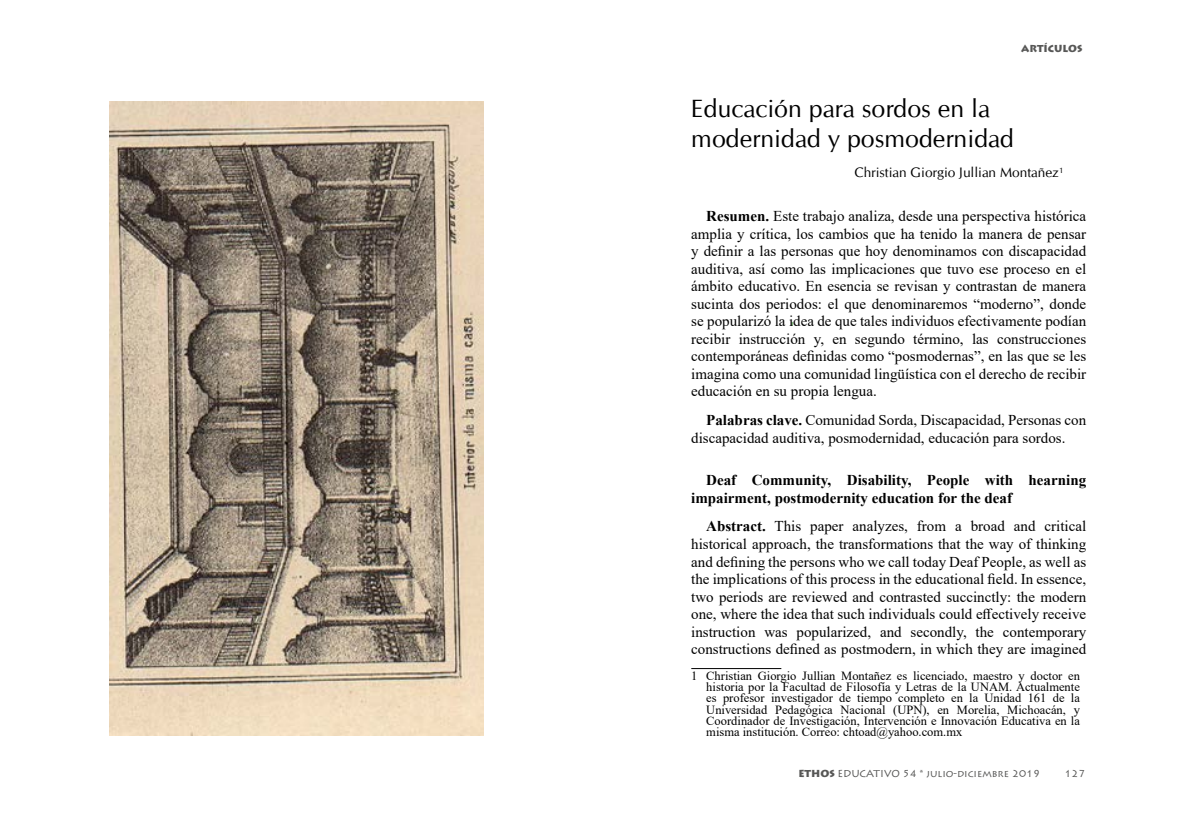
<style>
.page{position:relative;width:1185px;height:835px;background:#fff}
.page>*{position:absolute;margin:0;border:0;box-sizing:border-box;transform-origin:0 0}
.t1{font:25px/30px "CG Omega";color:#000}
.t2{font:15px/17.5px "Times New Roman";color:#000;text-align:justify}
.t3{font:700 15px/17.5px "Times New Roman";color:#000}
.t4{font:13.75px "CG Omega";color:#000}
.t5{font:12.5px/11.2px "Times New Roman";color:#000;text-align:justify}
.t6{font:10px "Lithos Pro";color:#575756}
.t7{font:900 10px "Lithos Pro";color:#575756}
.s1{font-weight:700}
.s2{font-weight:900}
</style>
<div class="page">
<hr style="left:691px;top:668px;width:90px;height:1px;background:#000">
<img style="left:109px;top:102px;width:374px;height:633px">
<p class="t7" style="left:1021px;top:43px;width:63px">ARTÍCULOS</p>
<h1 class="t1" style="left:691px;top:94px;width:324px">Educación para sordos en la modernidad y posmodernidad</h1>
<p class="t4" style="left:854px;top:164px;width:211px">Christian Giorgio Jullian Montañez<sup>1</sup></p>
<p class="t2" style="left:691px;top:207px;width:396px;text-indent:15px"><span class="s1">Resumen.</span> Este trabajo analiza, desde una perspectiva histórica amplia y crítica, los cambios que ha tenido la manera de pensar y definir a las personas que hoy denominamos con discapacidad auditiva, así como las implicaciones que tuvo ese proceso en el ámbito educativo. En esencia se revisan y contrastan de manera sucinta dos periodos: el que denominaremos “moderno”, donde se popularizó la idea de que tales individuos efectivamente podían recibir instrucción y, en segundo término, las construcciones contemporáneas definidas como “posmodernas”, en las que se les imagina como una comunidad lingüística con el derecho de recibir educación en su propia lengua.</p>
<p class="t2" style="left:691px;top:411px;width:396px;text-indent:15px"><span class="s1">Palabras clave.</span> Comunidad Sorda, Discapacidad, Personas con discapacidad auditiva, posmodernidad, educación para sordos.</p>
<p class="t3" style="left:691px;top:471px;width:396px;text-indent:15px">Deaf Community, Disability, People with hearning impairment, postmodernity education for the deaf</p>
<p class="t2" style="left:691px;top:517px;width:396px;text-indent:15px"><span class="s1">Abstract.</span> This paper analyzes, from a broad and critical historical approach, the transformations that the way of thinking and defining the persons who we call today Deaf People, as well as the implications of this process in the educational field. In essence, two periods are reviewed and contrasted succinctly: the modern one, where the idea that such individuals could effectively receive instruction was popularized, and secondly, the contemporary constructions defined as postmodern, in which they are imagined</p>
<p class="t5" style="left:706px;top:669px;width:375px;text-indent:-15px">1 Christian Giorgio Jullian Montañez es licenciado, maestro y doctor en historia por la Facultad de Filosofía y Letras de la UNAM. Actualmente es profesor investigador de tiempo completo en la Unidad 161 de la Universidad Pedagógica Nacional (UPN), en Morelia, Michoacán, y Coordinador de Investigación, Intervención e Innovación Educativa en la misma institución. Correo: chtoad@yahoo.com.mx</p>
<p class="t6" style="left:798px;top:767px;width:243px"><span class="s2">ETHOS</span> EDUCATIVO 54 * julio-diciembre 2019</p>
<p class="t6" style="left:1064px;top:767px;width:23px">127</p>
</div>
